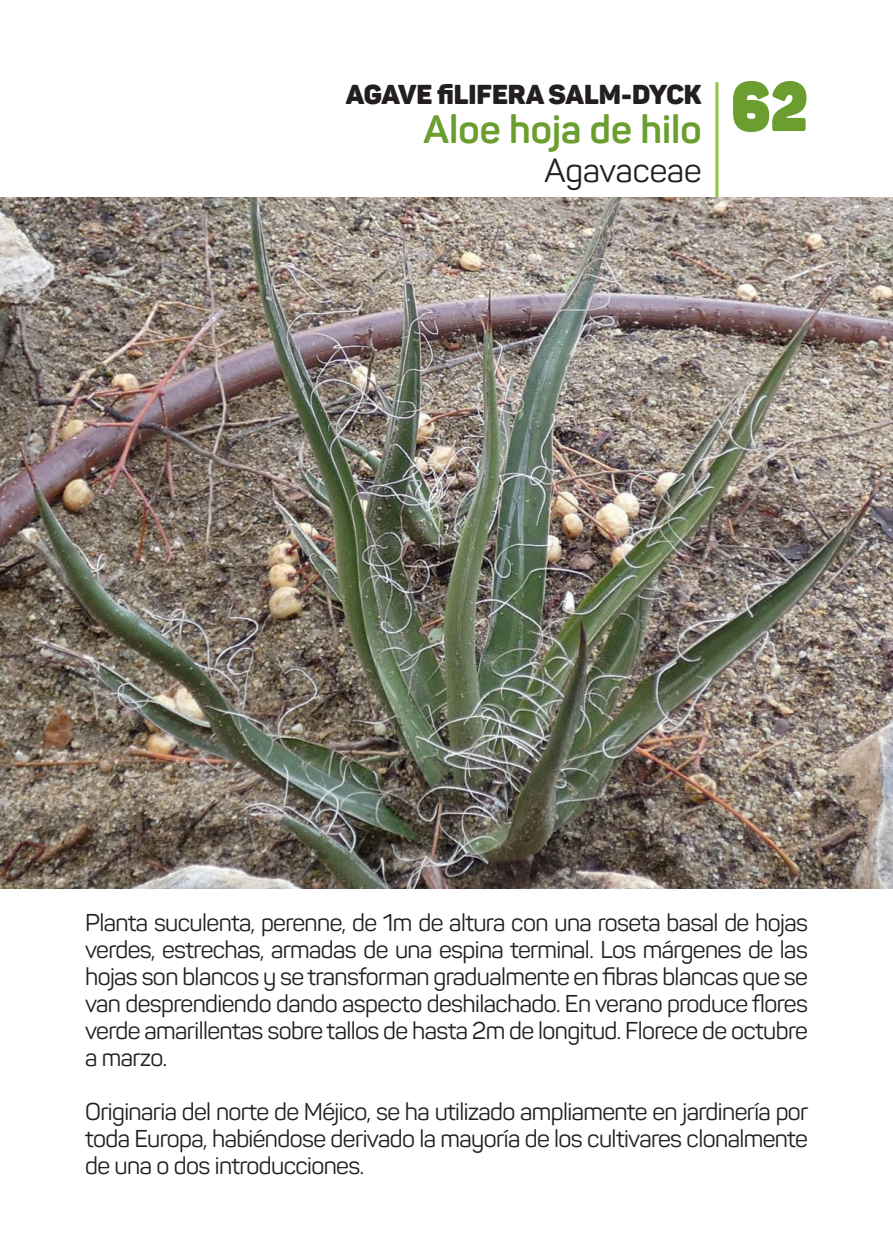
<style>
.page{position:relative;width:893px;height:1259px;background:#fff}
.page>*{position:absolute;margin:0;border:0;box-sizing:border-box;transform-origin:0 0}
.t1{font:800 69px "Panton";color:#6c9e2f;scale:.87 1}
.t2{font:700 39px "Panton";color:#6c9e2f}
.t3{font:33px "Panton";color:#231f20}
.t4{font:27px "Panton Black Caps";color:#231f20}
.Normal_text{font:24px/27px "Panton";letter-spacing:-.025em;color:#231f20;text-align:justify}
</style>
<div class="page">
<hr style="left:715px;top:82px;width:3px;height:116px;background:#8bc63e">
<img style="left:0;top:198px;width:893px;height:691px">
<p class="t4" style="left:346px;top:77px;width:357px">AGAVE FILIFERA SALM-DYCK</p>
<p class="t2" style="left:424px;top:105px;width:280px">Aloe hoja de hilo</p>
<p class="t3" style="left:544px;top:150px;width:159px">Agavaceae</p>
<p class="t1" style="left:731px;top:61px;width:90px">62</p>
<p class="Normal_text" style="left:85px;top:909px;width:724px">Planta suculenta, perenne, de 1m de altura con una roseta basal de hojas verdes, estrechas, armadas de una espina terminal. Los márgenes de las hojas son blancos y se transforman gradualmente en fibras blancas que se van desprendiendo dando aspecto deshilachado. En verano produce flores verde amarillentas sobre tallos de hasta 2m de longitud. Florece de octubre a marzo.</p>
<p class="Normal_text" style="left:85px;top:1098px;width:725px">Originaria del norte de Méjico, se ha utilizado ampliamente en jardinería por toda Europa, habiéndose derivado la mayoría de los cultivares clonalmente de una o dos introducciones.</p>
</div>
